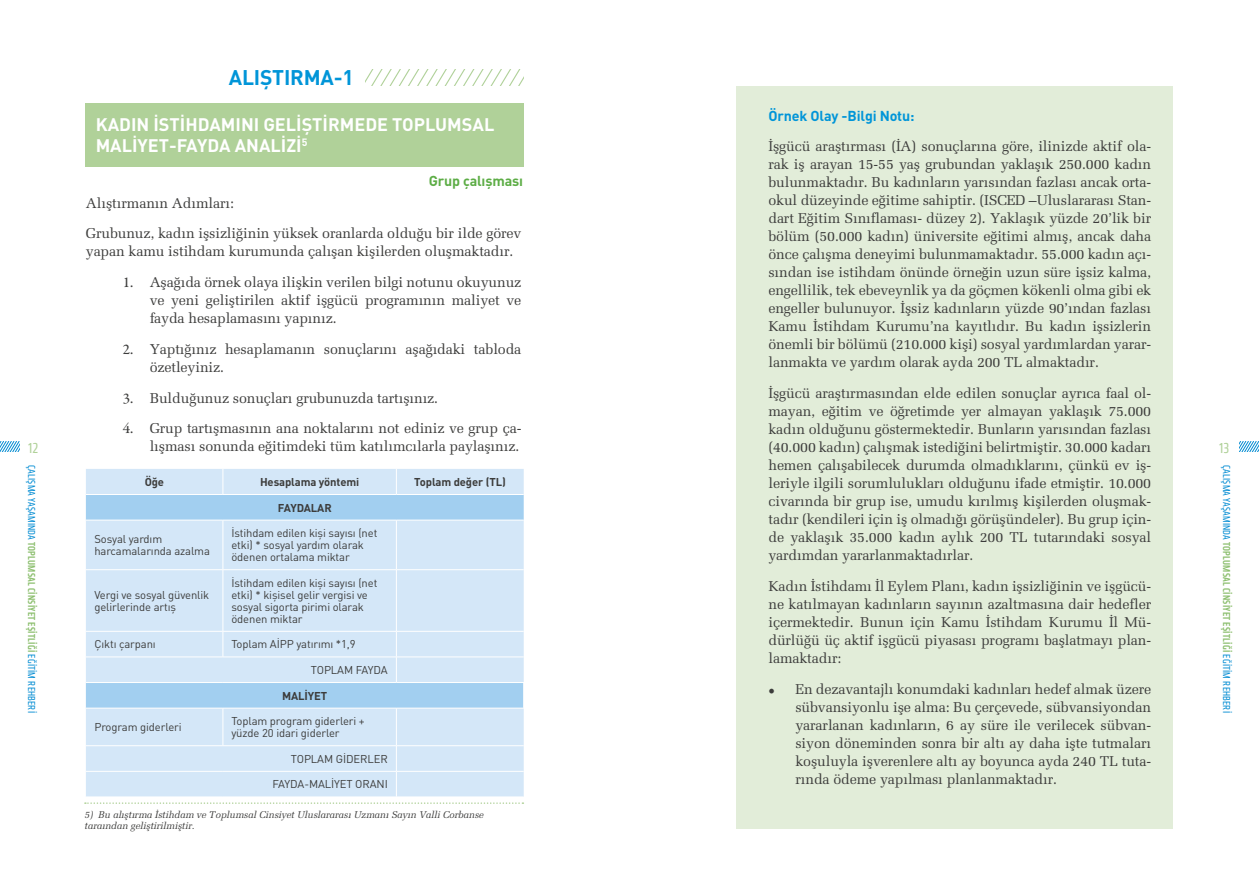
<style>
.page{position:relative;width:1259px;height:893px;background:#fff}
.page>*{position:absolute;margin:0;border:0;box-sizing:border-box;transform-origin:0 0}
.t1{font:700 21px "DIN Pro";letter-spacing:-.01em;color:#0095d8}
.t2{font:700 18px/21px "DIN Pro";color:#fff}
.t3{font:condensed 15px "Klavika CH";color:#b0d199}
.t4{font:500 14.25px/18px "Melior OTF";letter-spacing:-.01em;color:#3c3c3b;text-align:justify}
.t5{font:700 14.25px "DIN Pro";letter-spacing:-.01em;color:#0095d8}
.t6{font:700 14.25px "DIN Pro";letter-spacing:-.01em;color:#5dad46}
.t7{font:11.25px/12px "DIN Pro";letter-spacing:-.01em;color:#3c3c3b}
.t8{font:700 11.25px "DIN Pro";letter-spacing:-.01em;color:#3c3c3b}
.t9{font:condensed 10.5px "Klavika CH";letter-spacing:.02em;color:#008bd2}
.t10{font:italic 500 9.75px/10.9px "Melior OTF";letter-spacing:-.01em;color:#3c3c3b}
.s1{font-family:"Garamond Premr Pro";font-size:15px}
.s2{font-weight:500;color:#8bbe6d}
</style>
<div class="page">
<svg style="left:0;top:442px;width:19px;height:9px"></svg>
<svg style="left:1239px;top:442px;width:20px;height:9px"></svg>
<div style="left:736px;top:86px;width:437px;height:742px;background:#e2edd9"></div>
<div style="left:85px;top:103px;width:438px;height:64px;background:#b0d199"></div>
<svg style="left:366px;top:69px;width:157px;height:16px"></svg>
<div style="left:86px;top:469px;width:438px;height:328px;background:#d4e7f8"></div>
<svg style="left:86px;top:495px;width:438px;height:213px;background:#c8e1f6"></svg>
<svg style="left:223px;top:469px;width:1px;height:25px"></svg>
<hr style="left:86px;top:494px;width:137px;height:1px;background:#fff">
<hr style="left:223px;top:494px;width:173px;height:1px;background:#fff">
<hr style="left:396px;top:494px;width:128px;height:1px;background:#fff">
<hr style="left:86px;top:520px;width:137px;height:1px;background:#fff">
<hr style="left:223px;top:520px;width:173px;height:1px;background:#fff">
<hr style="left:223px;top:520px;width:1px;height:49px;background:#fff">
<hr style="left:396px;top:520px;width:128px;height:1px;background:#fff">
<hr style="left:86px;top:569px;width:137px;height:1px;background:#fff">
<hr style="left:223px;top:569px;width:173px;height:1px;background:#fff">
<hr style="left:223px;top:570px;width:1px;height:61px;background:#fff">
<hr style="left:396px;top:569px;width:128px;height:1px;background:#fff">
<hr style="left:86px;top:631px;width:137px;height:1px;background:#fff">
<hr style="left:223px;top:631px;width:173px;height:1px;background:#fff">
<svg style="left:223px;top:632px;width:1px;height:25px"></svg>
<hr style="left:396px;top:631px;width:128px;height:1px;background:#fff">
<hr style="left:86px;top:657px;width:137px;height:1px;background:#fff">
<hr style="left:223px;top:657px;width:173px;height:1px;background:#fff">
<hr style="left:396px;top:657px;width:128px;height:1px;background:#fff">
<hr style="left:223px;top:708px;width:1px;height:37px;background:#fff">
<hr style="left:86px;top:745px;width:137px;height:1px;background:#fff">
<hr style="left:223px;top:745px;width:173px;height:1px;background:#fff">
<hr style="left:396px;top:745px;width:128px;height:1px;background:#fff">
<hr style="left:396px;top:771px;width:128px;height:1px;background:#fff">
<svg style="left:396px;top:469px;width:1px;height:25px"></svg>
<hr style="left:396px;top:520px;width:1px;height:49px;background:#fff">
<hr style="left:396px;top:570px;width:1px;height:61px;background:#fff">
<svg style="left:396px;top:632px;width:1px;height:50px"></svg>
<hr style="left:396px;top:708px;width:1px;height:37px;background:#fff">
<svg style="left:85px;top:746px;width:438px;height:58px;background:#daeaf8"></svg>
<hr style="left:86px;top:682px;width:137px;height:1px;background:#fff">
<hr style="left:223px;top:682px;width:173px;height:1px;background:#fff">
<hr style="left:396px;top:682px;width:128px;height:1px;background:#fff">
<svg style="left:523px;top:683px;width:1px;height:25px"></svg>
<hr style="left:86px;top:708px;width:137px;height:1px;background:#fff">
<hr style="left:223px;top:708px;width:173px;height:1px;background:#fff">
<hr style="left:396px;top:708px;width:128px;height:1px;background:#fff">
<h1 class="t1" style="left:229px;top:63px;width:127px">ALIŞTIRMA-1</h1>
<p class="t5" style="left:768px;top:106px;width:148px">Örnek Olay -Bilgi Notu:</p>
<p class="t4" style="left:768px;top:137px;width:384px">İşgücü araştırması (İA) sonuçlarına göre, ilinizde aktif ola&shy;rak iş arayan 15-55 yaş grubundan yaklaşık 250.000 kadın bulunmaktadır. Bu kadınların yarısından fazlası ancak orta&shy;okul düzeyinde eğitime sahiptir. (ISCED –Uluslararası Stan&shy;dart Eğitim Sınıflaması- düzey 2). Yaklaşık yüzde 20’lik bir bölüm (50.000 kadın) üniversite eğitimi almış, ancak daha önce çalışma deneyimi bulunmamaktadır. 55.000 kadın açı&shy;sından ise istihdam önünde örneğin uzun süre işsiz kalma, engellilik, tek ebeveynlik ya da göçmen kökenli olma gibi ek engeller bulunuyor. İşsiz kadınların yüzde 90’ından fazlası Kamu İstihdam Kurumu’na kayıtlıdır. Bu kadın işsizlerin önemli bir bölümü (210.000 kişi) sosyal yardımlardan yarar&shy;lanmakta ve yardım olarak ayda 200 TL almaktadır.</p>
<p class="t4" style="left:768px;top:384px;width:384px">İşgücü araştırmasından elde edilen sonuçlar ayrıca faal ol&shy;mayan, eğitim ve öğretimde yer almayan yaklaşık 75.000 kadın olduğunu göstermektedir. Bunların yarısından fazlası (40.000 kadın) çalışmak istediğini belirtmiştir. 30.000 kadarı hemen çalışabilecek durumda olmadıklarını, çünkü ev iş&shy;leriyle ilgili sorumlulukları olduğunu ifade etmiştir. 10.000 civarında bir grup ise, umudu kırılmış kişilerden oluşmak&shy;tadır (kendileri için iş olmadığı görüşündeler). Bu grup için&shy;de yaklaşık 35.000 kadın aylık 200 TL tutarındaki sosyal yardımdan yararlanmaktadırlar.</p>
<p class="t4" style="left:768px;top:577px;width:384px">Kadın İstihdamı İl Eylem Planı, kadın işsizliğinin ve işgücü&shy;ne katılmayan kadınların sayının azaltmasına dair hedefler içermektedir. Bunun için Kamu İstihdam Kurumu İl Mü&shy;dürlüğü üç aktif işgücü piyasası programı başlatmayı plan&shy;lamaktadır:</p>
<p class="t4" style="left:795px;top:680px;width:357px;text-indent:-27px"><span class="s1">•</span> En dezavantajlı konumdaki kadınları hedef almak üzere sübvansiyonlu işe alma: Bu çerçevede, sübvansiyondan yararlanan kadınların, 6 ay süre ile verilecek sübvan&shy;siyon döneminden sonra bir altı ay daha işte tutmaları koşuluyla işverenlere altı ay boyunca ayda 240 TL tuta&shy;rında ödeme yapılması planlanmaktadır.</p>
<p class="t2" style="left:96px;top:113px;width:400px">KADIN İSTİHDAMINI GELİŞTİRMEDE TOPLUMSAL<br>MALİYET-FAYDA ANALİZİ<sup>5</sup></p>
<p class="t6" style="left:429px;top:171px;width:96px">Grup çalışması</p>
<p class="t4" style="left:86px;top:187px;width:437px;line-height:30.8px">Alıştırmanın Adımları:<br>Grubunuz, kadın işsizliğinin yüksek oranlarda olduğu bir ilde görev</p>
<p class="t4" style="left:86px;top:242px;width:429px">yapan kamu istihdam kurumunda çalışan kişilerden oluşmaktadır.</p>
<p class="t4" style="left:150px;top:273px;width:373px;text-indent:-27px"><span class="s1">1.</span> Aşağıda örnek olaya ilişkin verilen bilgi notunu okuyunuz ve yeni geliştirilen aktif işgücü programının maliyet ve fayda hesaplamasını yapınız.</p>
<p class="t4" style="left:150px;top:340px;width:373px;text-indent:-27px"><span class="s1">2.</span> Yaptığınız hesaplamanın sonuçlarını aşağıdaki tabloda özetleyiniz.</p>
<p class="t4" style="left:123px;top:389px;width:317px"><span class="s1">3.</span> Bulduğunuz sonuçları grubunuzda tartışınız.</p>
<p class="t4" style="left:123px;top:420px;width:400px;text-align:right"><span class="s1">4.</span> Grup tartışmasının ana noktalarını not ediniz ve grup ça&shy;lışması sonunda eğitimdeki tüm katılımcılarla paylaşınız.</p>
<p class="t8" style="left:145px;top:474px;width:21px">Öğe</p>
<p class="t8" style="left:260px;top:474px;width:101px">Hesaplama yöntemi</p>
<p class="t8" style="left:414px;top:474px;width:93px">Toplam değer (TL)</p>
<p class="t8" style="left:278px;top:500px;width:55px">FAYDALAR</p>
<p class="t7" style="left:94px;top:533px;width:117px">Sosyal yardım harcamalarında azalma</p>
<p class="t7" style="left:231px;top:527px;width:147px">İstihdam edilen kişi sayısı (net etki) * sosyal yardım olarak ödenen ortalama miktar</p>
<p class="t7" style="left:94px;top:588px;width:116px">Vergi ve sosyal güvenlik gelirlerinde artış</p>
<p class="t3" style="left:28px;top:440px;width:12px">12</p>
<p class="t3" style="left:1219px;top:440px;width:12px">13</p>
<p class="t9" style="left:37px;top:465px;width:249px;rotate:90deg">ÇALIŞMA YAŞAMINDA <span class="s2">TOPLUMSAL CİNSİYET EŞİTLİĞİ</span> EĞİTİM REHBERİ</p>
<p class="t9" style="left:1232px;top:465px;width:249px;rotate:90deg">ÇALIŞMA YAŞAMINDA <span class="s2">TOPLUMSAL CİNSİYET EŞİTLİĞİ</span> EĞİTİM REHBERİ</p>
<p class="t7" style="left:231px;top:576px;width:147px">İstihdam edilen kişi sayısı (net etki) * kişisel gelir vergisi ve sosyal sigorta pirimi olarak ödenen miktar</p>
<p class="t7" style="left:94px;top:638px;width:63px">Çıktı çarpanı</p>
<p class="t7" style="left:231px;top:638px;width:126px">Toplam AİPP yatırımı *1,9</p>
<p class="t7" style="left:311px;top:663px;width:78px">TOPLAM FAYDA</p>
<p class="t8" style="left:282px;top:688px;width:47px">MALİYET</p>
<p class="t7" style="left:94px;top:721px;width:89px">Program giderleri</p>
<p class="t7" style="left:231px;top:715px;width:135px">Toplam program giderleri + yüzde 20 idari giderler</p>
<p class="t7" style="left:291px;top:752px;width:98px">TOPLAM GİDERLER</p>
<p class="t7" style="left:272px;top:778px;width:117px">FAYDA-MALİYET ORANI</p>
<p class="t10" style="left:85px;top:809px;width:401px">5) Bu alıştırma İstihdam ve Toplumsal Cinsiyet Uluslararası Uzmanı Sayın Valli Corbanse taraından geliştirilmiştir.</p>
</div>
